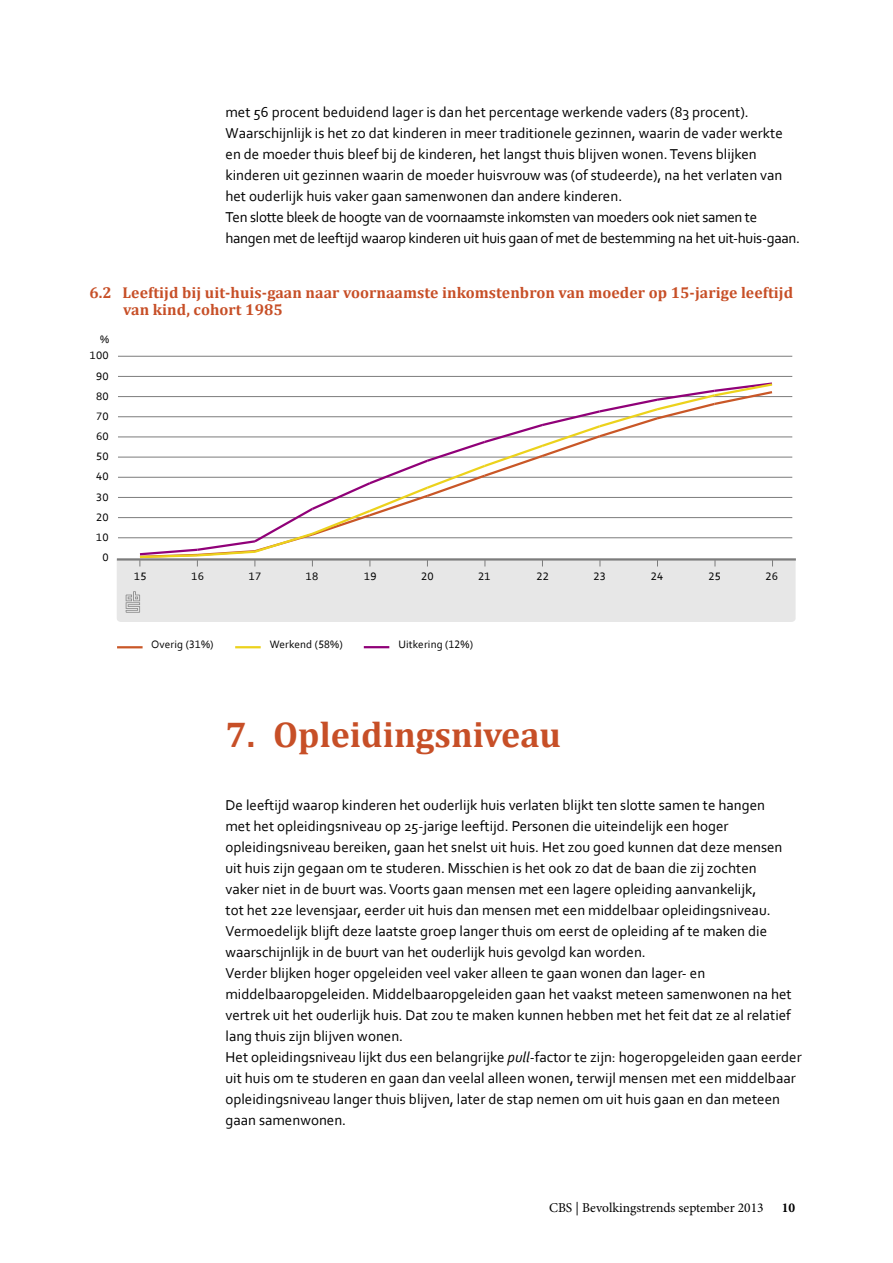
<style>
.page{position:relative;width:893px;height:1263px;background:#fff}
.page>*{position:absolute;margin:0;border:0;box-sizing:border-box;transform-origin:0 0}
.t1{font:700 36px "Cambria";color:#c74f27}
.t2{font:700 15.75px/17.2px "Cambria";letter-spacing:.005em;color:#c74f27}
.t3{font:15px/21px "Corbel";color:#000}
.t4{font:13.5px "Minion Pro";color:#000}
.t5{font:700 13.5px "Minion Pro";color:#000}
.t6{font:11.25px "Corbel";letter-spacing:.01em;color:#000;scale:1.08 1}
.t7{font:11.25px "Corbel";letter-spacing:.01em;color:#000}
.s1{font-style:italic}
</style>
<div class="page">
<hr style="left:364px;top:646px;width:25px;height:2px;background:#900078">
<hr style="left:117px;top:646px;width:26px;height:2px;background:#c95727">
<hr style="left:235px;top:646px;width:26px;height:2px;background:#ecd21c">
<hr style="left:118px;top:376px;width:674px;height:1px;background:#7c7c7c">
<hr style="left:118px;top:356px;width:674px;height:1px;background:#7c7c7c">
<svg style="left:117px;top:382px;width:679px;height:240px"></svg>
<hr style="left:117px;top:558px;width:679px;height:2px;background:#7c7c7c">
<p class="t3" style="left:226px;top:101px;width:576px">met 56 procent beduidend lager is dan het percentage werkende vaders (83 procent).<br>Waarschijnlijk is het zo dat kinderen in meer traditionele gezinnen, waarin de vader werkte en de moeder thuis bleef bij de kinderen, het langst thuis blijven wonen. Tevens blijken kinderen uit gezinnen waarin de moeder huisvrouw was (of studeerde), na het verlaten van het ouderlijk huis vaker gaan samenwonen dan andere kinderen.<br>Ten slotte bleek de hoogte van de voornaamste inkomsten van moeders ook niet samen te hangen met de leeftijd waarop kinderen uit huis gaan of met de bestemming na het uit-huis-gaan.</p>
<p class="t2" style="left:123px;top:284px;width:671px;text-indent:-34px">6.2 Leeftijd bij uit-huis-gaan naar voornaamste inkomstenbron van moeder op 15-jarige leeftijd van kind, cohort 1985</p>
<p class="t7" style="left:100px;top:333px;width:11px">%</p>
<p class="t6" style="left:90px;top:349px;width:19px">100</p>
<p class="t6" style="left:96px;top:369px;width:13px">90</p>
<p class="t6" style="left:96px;top:389px;width:13px">80</p>
<p class="t6" style="left:96px;top:409px;width:13px">70</p>
<p class="t6" style="left:96px;top:429px;width:13px">60</p>
<p class="t6" style="left:96px;top:449px;width:13px">50</p>
<p class="t6" style="left:96px;top:470px;width:13px">40</p>
<p class="t6" style="left:96px;top:490px;width:13px">30</p>
<p class="t6" style="left:96px;top:510px;width:13px">20</p>
<p class="t6" style="left:96px;top:530px;width:13px">10</p>
<p class="t6" style="left:103px;top:550px;width:7px">0</p>
<p class="t6" style="left:134px;top:570px;width:13px">15</p>
<p class="t6" style="left:191px;top:570px;width:13px">16</p>
<p class="t6" style="left:249px;top:570px;width:13px">17</p>
<p class="t6" style="left:306px;top:570px;width:13px">18</p>
<p class="t6" style="left:364px;top:570px;width:13px">19</p>
<p class="t6" style="left:421px;top:570px;width:13px">20</p>
<p class="t6" style="left:478px;top:570px;width:13px">21</p>
<p class="t6" style="left:537px;top:570px;width:13px">22</p>
<p class="t6" style="left:594px;top:570px;width:13px">23</p>
<p class="t6" style="left:651px;top:570px;width:13px">24</p>
<p class="t6" style="left:708px;top:570px;width:13px">25</p>
<p class="t6" style="left:766px;top:570px;width:13px">26</p>
<p class="t7" style="left:151px;top:637px;width:64px">Overig (31%)</p>
<p class="t7" style="left:270px;top:637px;width:74px">Werkend (58%)</p>
<p class="t7" style="left:398px;top:637px;width:76px">Uitkering (12%)</p>
<h1 class="t1" style="left:226px;top:713px;width:337px">7. Opleidingsniveau</h1>
<p class="t3" style="left:226px;top:794px;width:578px">De leeftijd waarop kinderen het ouderlijk huis verlaten blijkt ten slotte samen te hangen<br>met het opleidingsniveau op 25-jarige leeftijd. Personen die uiteindelijk een hoger opleidingsniveau bereiken, gaan het snelst uit huis. Het zou goed kunnen dat deze mensen uit huis zijn gegaan om te studeren. Misschien is het ook zo dat de baan die zij zochten<br>vaker niet in de buurt was. Voorts gaan mensen met een lagere opleiding aanvankelijk,<br>tot het 22e levensjaar, eerder uit huis dan mensen met een middelbaar opleidingsniveau.<br>Vermoedelijk blijft deze laatste groep langer thuis om eerst de opleiding af te maken die waarschijnlijk in de buurt van het ouderlijk huis gevolgd kan worden.<br>Verder blijken hoger opgeleiden veel vaker alleen te gaan wonen dan lager- en middelbaaropgeleiden. Middelbaaropgeleiden gaan het vaakst meteen samenwonen na het vertrek uit het ouderlijk huis. Dat zou te maken kunnen hebben met het feit dat ze al relatief lang thuis zijn blijven wonen.<br>Het opleidingsniveau lijkt dus een belangrijke <span class="s1">pull</span>-factor te zijn: hogeropgeleiden gaan eerder uit huis om te studeren en gaan dan veelal alleen wonen, terwijl mensen met een middelbaar opleidingsniveau langer thuis blijven, later de stap nemen om uit huis gaan en dan meteen gaan samenwonen.</p>
<p class="t4" style="left:549px;top:1198px;width:216px">CBS | Bevolkingstrends september 2013</p>
<p class="t5" style="left:782px;top:1198px;width:15px">10</p>
</div>
